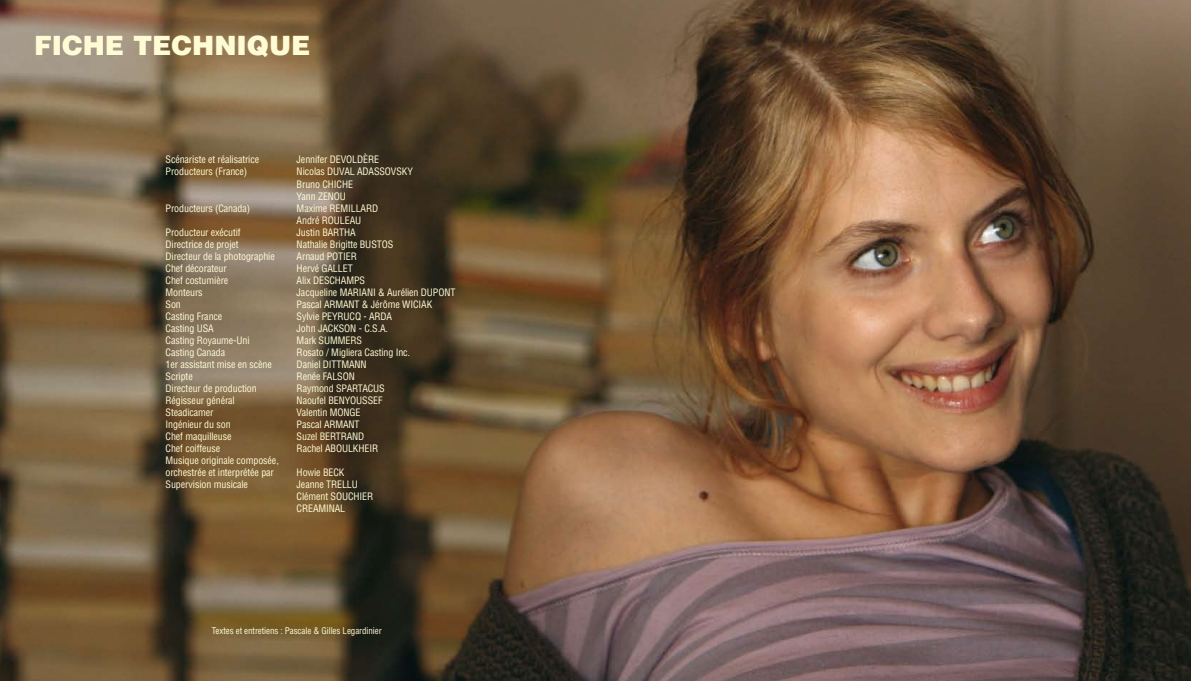
<style>
.page{position:relative;width:1191px;height:681px;background:#fff}
.page>*{position:absolute;margin:0;border:0;box-sizing:border-box;transform-origin:0 0}
.t1{font:900 26.6px "Helvetica";color:#fffbd5}
.t2{font:condensed 10px/12px "Helvetica";letter-spacing:-.01em;color:#fffbd5}
.t3{font:condensed 9px "Helvetica";letter-spacing:-.01em;color:#fffbd5}
</style>
<div class="page">
<img style="left:0;top:0;width:1191px;height:680px">
<h1 class="t1" style="left:34px;top:28px;width:278px">FICHE TECHNIQUE</h1>
<p class="t2" style="left:166px;top:154px;width:95px">Scénariste et réalisatrice</p>
<p class="t2" style="left:297px;top:154px;width:84px">Jennifer DEVOLDÈRE</p>
<p class="t2" style="left:166px;top:166px;width:83px">Producteurs (France)</p>
<p class="t2" style="left:297px;top:166px;width:118px">Nicolas DUVAL ADASSOVSKY<br>Bruno CHICHE<br>Yann ZENOU</p>
<p class="t2" style="left:166px;top:202px;width:86px">Producteurs (Canada)</p>
<p class="t2" style="left:297px;top:202px;width:83px">Maxime REMILLARD<br>André ROULEAU</p>
<p class="t2" style="left:166px;top:226px;width:77px">Producteur exécutif</p>
<p class="t2" style="left:297px;top:226px;width:60px">Justin BARTHA</p>
<p class="t2" style="left:166px;top:238px;width:75px">Directrice de projet</p>
<p class="t2" style="left:297px;top:238px;width:98px">Nathalie Brigitte BUSTOS</p>
<p class="t2" style="left:166px;top:250px;width:111px">Directeur de la photographie</p>
<p class="t2" style="left:297px;top:250px;width:62px">Arnaud POTIER</p>
<p class="t2" style="left:166px;top:262px;width:63px">Chef décorateur</p>
<p class="t2" style="left:297px;top:262px;width:58px">Hervé GALLET</p>
<p class="t2" style="left:166px;top:274px;width:64px">Chef costumière</p>
<p class="t2" style="left:297px;top:274px;width:70px">Alix DESCHAMPS</p>
<p class="t2" style="left:166px;top:286px;width:39px">Monteurs</p>
<p class="t2" style="left:297px;top:286px;width:160px">Jacqueline MARIANI &amp; Aurélien DUPONT</p>
<p class="t2" style="left:166px;top:298px;width:17px">Son</p>
<p class="t2" style="left:297px;top:298px;width:137px">Pascal ARMANT &amp; Jérôme WICIAK</p>
<p class="t2" style="left:166px;top:310px;width:58px">Casting France</p>
<p class="t2" style="left:297px;top:310px;width:97px">Sylvie PEYRUCQ - ARDA</p>
<p class="t2" style="left:166px;top:322px;width:50px">Casting USA</p>
<p class="t2" style="left:297px;top:322px;width:93px">John JACKSON - C.S.A.</p>
<p class="t2" style="left:166px;top:334px;width:86px">Casting Royaume-Uni</p>
<p class="t2" style="left:297px;top:334px;width:67px">Mark SUMMERS</p>
<p class="t2" style="left:166px;top:346px;width:61px">Casting Canada</p>
<p class="t2" style="left:297px;top:346px;width:115px">Rosato / Migliera Casting Inc.</p>
<p class="t2" style="left:166px;top:358px;width:108px">1er assistant mise en scène</p>
<p class="t2" style="left:297px;top:358px;width:71px">Daniel DITTMANN</p>
<p class="t2" style="left:166px;top:370px;width:29px">Scripte</p>
<p class="t2" style="left:297px;top:370px;width:60px">Renée FALSON</p>
<p class="t2" style="left:166px;top:382px;width:93px">Directeur de production</p>
<p class="t2" style="left:297px;top:382px;width:90px">Raymond SPARTACUS</p>
<p class="t2" style="left:166px;top:394px;width:71px">Régisseur général</p>
<p class="t2" style="left:297px;top:394px;width:87px">Naoufel BENYOUSSEF</p>
<p class="t2" style="left:166px;top:406px;width:49px">Steadicamer</p>
<p class="t2" style="left:297px;top:406px;width:65px">Valentin MONGE</p>
<p class="t2" style="left:166px;top:418px;width:67px">Ingénieur du son</p>
<p class="t2" style="left:297px;top:418px;width:64px">Pascal ARMANT</p>
<p class="t2" style="left:166px;top:430px;width:67px">Chef maquilleuse</p>
<p class="t2" style="left:297px;top:430px;width:69px">Suzel BERTRAND</p>
<p class="t2" style="left:166px;top:442px;width:56px">Chef coiffeuse</p>
<p class="t2" style="left:297px;top:442px;width:83px">Rachel ABOULKHEIR</p>
<p class="t2" style="left:166px;top:454px;width:115px">Musique originale composée, orchestrée et interprétée par</p>
<p class="t2" style="left:297px;top:466px;width:49px">Howie BECK</p>
<p class="t2" style="left:166px;top:478px;width:84px">Supervision musicale</p>
<p class="t2" style="left:297px;top:478px;width:78px">Jeanne TRELLU<br>Clément SOUCHIER<br>CREAMINAL</p>
<p class="t3" style="left:212px;top:625px;width:171px">Textes et entretiens : Pascale &amp; Gilles Legardinier</p>
</div>
